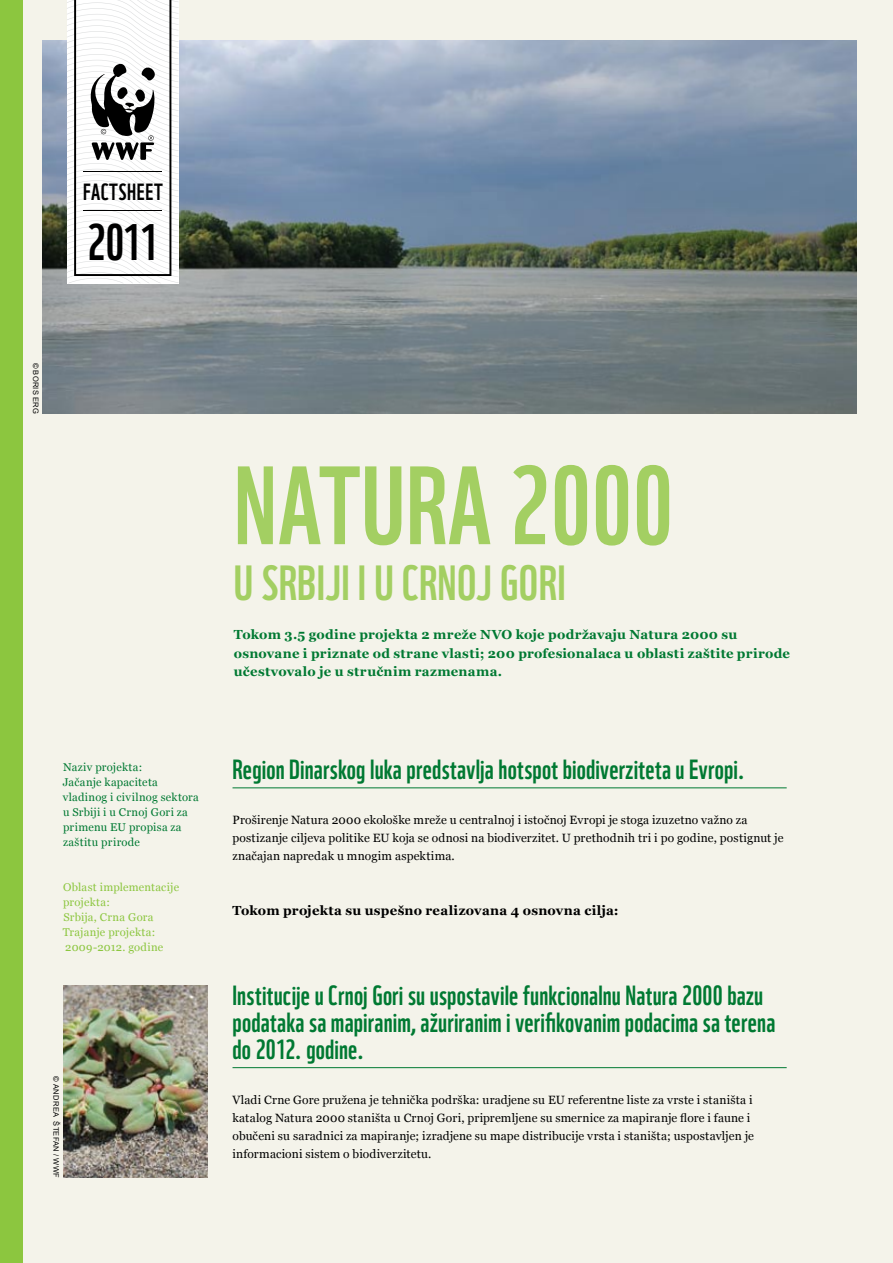
<style>
.page{position:relative;width:893px;height:1263px;background:#f4f3ea}
.page>*{position:absolute;margin:0;border:0;box-sizing:border-box;transform-origin:0 0}
.t1{font:108px "WWF";letter-spacing:.01em;color:#a3cf62}
.t2{font:49.95px "WWF";color:#000}
.t3{font:48px "WWF";letter-spacing:.01em;color:#a3cf62}
.t4{font:27px/27px "WWF";letter-spacing:.01em;color:#007932}
.t5{font:22.8px "WWF";letter-spacing:.02em;color:#000}
.t6{font:700 13.2px/18.8px "Georgia";letter-spacing:.02em;color:#007932}
.t7{font:700 13.2px "Georgia";letter-spacing:.02em;color:#000}
.t8{font:12px/18px "Georgia";letter-spacing:.015em;color:#000}
.t9{font:11.25px/15px "Georgia";letter-spacing:.02em;color:#007932}
.t10{font:11.25px/15px "Georgia";letter-spacing:.015em;color:#8cc63f}
.t11{font:7.5px "Arial";letter-spacing:.035em;color:#000}
</style>
<div class="page">
<hr style="left:232px;top:787px;width:555px;height:1px;background:#007932">
<hr style="left:232px;top:1067px;width:555px;height:1px;background:#007932">
<div style="left:0;top:0;width:22px;height:1263px;background:#8cc63f"></div>
<img style="left:43px;top:40px;width:813px;height:374px">
<svg style="left:67px;top:0;width:112px;height:283px"></svg>
<img style="left:64px;top:985px;width:144px;height:193px">
<h3 class="t5" style="left:83px;top:173px;width:81px">FACTSHEET</h3>
<h2 class="t2" style="left:87px;top:203px;width:72px">2011</h2>
<p class="t11" style="left:41px;top:363px;width:52px;rotate:90deg">© BORIS ERG</p>
<p class="t9" style="left:63px;top:760px;width:138px">Naziv projekta:<br>Jačanje kapaciteta vladinog i civilnog sektora u Srbiji i u Crnoj Gori za primenu EU propisa za zaštitu prirode</p>
<p class="t10" style="left:63px;top:880px;width:118px">Oblast implementacije projekta:<br>Srbija, Crna Gora<br>Trajanje projekta:<br>2009-2012. godine</p>
<p class="t11" style="left:61px;top:1076px;width:101px;rotate:90deg">© ANDREA štefan / wwf</p>
<h1 class="t1" style="left:234px;top:421px;width:441px">NATURA 2000</h1>
<h3 class="t3" style="left:234px;top:546px;width:333px">U SRBIJI I U CRNOJ GORI</h3>
<p class="t6" style="left:234px;top:625px;width:558px">Tokom 3.5 godine projekta 2 mreže NVO koje podržavaju Natura 2000 su osnovane i priznate od strane vlasti; 200 profesionalaca u oblasti zaštite prirode učestvovalo je u stručnim razmenama.</p>
<h3 class="t4" style="left:232px;top:753px;width:514px">Region Dinarskog luka predstavlja hotspot biodiverziteta u Evropi.</h3>
<p class="t8" style="left:232px;top:811px;width:553px">Proširenje Natura 2000 ekološke mreže u centralnoj i istočnoj Evropi je stoga izuzetno važno za postizanje ciljeva politike EU koja se odnosi na biodiverzitet. U prethodnih tri i po godine, postignut je značajan napredak u mnogim aspektima.</p>
<p class="t7" style="left:232px;top:902px;width:388px">Tokom projekta su uspešno realizovana 4 osnovna cilja:</p>
<h3 class="t4" style="left:232px;top:979px;width:544px">Institucije u Crnoj Gori su uspostavile funkcionalnu Natura 2000 bazu podataka sa mapiranim, ažuriranim i verifikovanim podacima sa terena do 2012. godine.</h3>
<p class="t8" style="left:232px;top:1091px;width:523px">Vladi Crne Gore pružena je tehnička podrška: uradjene su EU referentne liste za vrste i staništa i katalog Natura 2000 staništa u Crnoj Gori, pripremljene su smernice za mapiranje flore i faune i obučeni su saradnici za mapiranje; izradjene su mape distribucije vrsta i staništa; uspostavljen je informacioni sistem o biodiverzitetu.</p>
</div>
